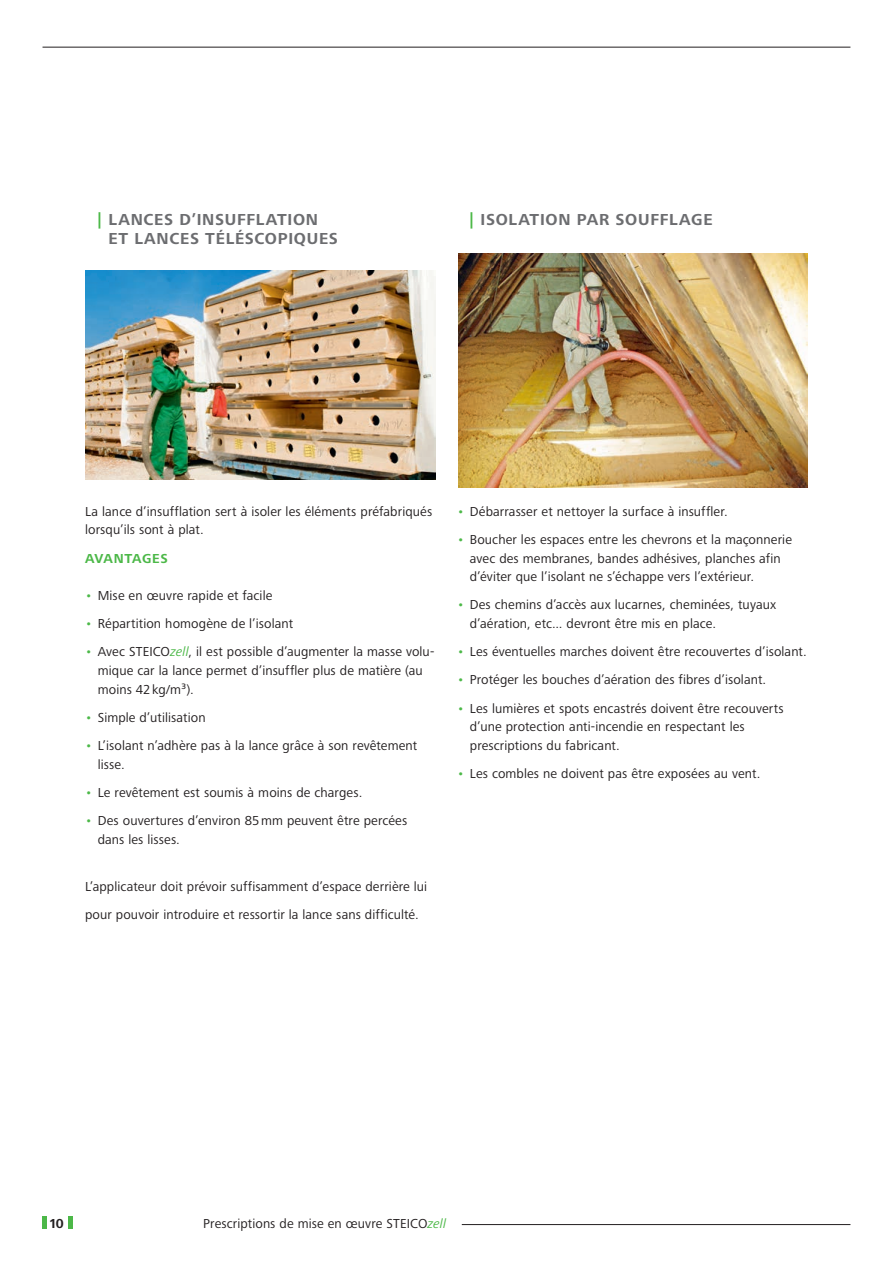
<style>
.page{position:relative;width:893px;height:1263px;background:#fff}
.page>*{position:absolute;margin:0;border:0;box-sizing:border-box;transform-origin:0 0}
.t1{font:700 16.5px/18.8px "Frutiger Next LTW1 G";letter-spacing:.045em;color:#6c6d70}
.t2{font:13.5px/18.8px "Frutiger Next LTW1 G";letter-spacing:.01em;color:#231f20}
.t3{font:700 13.5px "Frutiger Next LTW1 G";letter-spacing:.04em;color:#4cb848}
.t4{font:700 13.5px "Frutiger Next LTW1 G";color:#231f20}
.s1{color:#4cb848}
.s2{font-style:italic;color:#4cb848}
</style>
<div class="page">
<hr style="left:43px;top:47px;width:807px;height:1px;background:#231f20">
<hr style="left:462px;top:1224px;width:388px;height:1px;background:#231f20">
<hr style="left:43px;top:1216px;width:4px;height:13px;background:#4cb848">
<div style="left:68px;top:1216px;width:5px;height:13px;background:#4cb848"></div>
<img style="left:458px;top:253px;width:350px;height:234px">
<img style="left:86px;top:271px;width:349px;height:208px">
<p class="t1" style="left:108px;top:211px;width:231px;text-indent:-11px"><span class="s1">|</span> LANCES D’INSUFFLATION<br>ET LANCES TÉLÉSCOPIQUES</p>
<p class="t1" style="left:470px;top:211px;width:244px"><span class="s1">|</span> ISOLATION PAR SOUFFLAGE</p>
<p class="t2" style="left:85px;top:502px;width:349px">La lance d’insufflation sert à isoler les éléments préfabriqués lorsqu’ils sont à plat.</p>
<p class="t3" style="left:85px;top:550px;width:84px">AVANTAGES</p>
<p class="t2" style="left:85px;top:587px;width:189px"><span class="s1">•</span> Mise en œuvre rapide et facile</p>
<p class="t2" style="left:85px;top:615px;width:210px"><span class="s1">•</span> Répartition homogène de l’isolant</p>
<p class="t2" style="left:98px;top:643px;width:338px;text-indent:-13px"><span class="s1">•</span> Avec STEICO<span class="s2">zell</span>, il est possible d’augmenter la masse volu&shy;mique car la lance permet d’insuffler plus de matière (au moins 42kg/m³).</p>
<p class="t2" style="left:85px;top:708px;width:122px"><span class="s1">•</span> Simple d’utilisation</p>
<p class="t2" style="left:98px;top:737px;width:321px;text-indent:-13px"><span class="s1">•</span> L’isolant n’adhère pas à la lance grâce à son revêtement lisse.</p>
<p class="t2" style="left:85px;top:783px;width:279px"><span class="s1">•</span> Le revêtement est soumis à moins de charges.</p>
<p class="t2" style="left:98px;top:812px;width:311px;text-indent:-13px"><span class="s1">•</span> Des ouvertures d’environ 85mm peuvent être percées dans les lisses.</p>
<p class="t2" style="left:85px;top:873px;width:344px;line-height:28px">L’applicateur doit prévoir suffisamment d’espace derrière lui pour pouvoir introduire et ressortir la lance sans difficulté.</p>
<p class="t2" style="left:457px;top:502px;width:272px"><span class="s1">•</span> Débarrasser et nettoyer la surface à insuffler.</p>
<p class="t2" style="left:470px;top:530px;width:324px;text-indent:-13px"><span class="s1">•</span> Boucher les espaces entre les chevrons et la maçonnerie avec des membranes, bandes adhésives, planches afin d’éviter que l’isolant ne s’échappe vers l’extérieur.</p>
<p class="t2" style="left:470px;top:596px;width:308px;text-indent:-13px"><span class="s1">•</span> Des chemins d’accès aux lucarnes, cheminées, tuyaux d’aération, etc... devront être mis en place.</p>
<p class="t2" style="left:457px;top:643px;width:351px"><span class="s1">•</span> Les éventuelles marches doivent être recouvertes d’isolant.</p>
<p class="t2" style="left:457px;top:671px;width:311px"><span class="s1">•</span> Protéger les bouches d’aération des fibres d’isolant.</p>
<p class="t2" style="left:470px;top:699px;width:315px;text-indent:-13px"><span class="s1">•</span> Les lumières et spots encastrés doivent être recouverts d’une protection anti-incendie en respectant les prescriptions du fabricant.</p>
<p class="t2" style="left:457px;top:765px;width:305px"><span class="s1">•</span> Les combles ne doivent pas être exposées au vent.</p>
<p class="t4" style="left:50px;top:1216px;width:15px">10</p>
<p class="t2" style="left:203px;top:1215px;width:245px">Prescriptions de mise en œuvre STEICO<span class="s2">zell</span></p>
</div>
